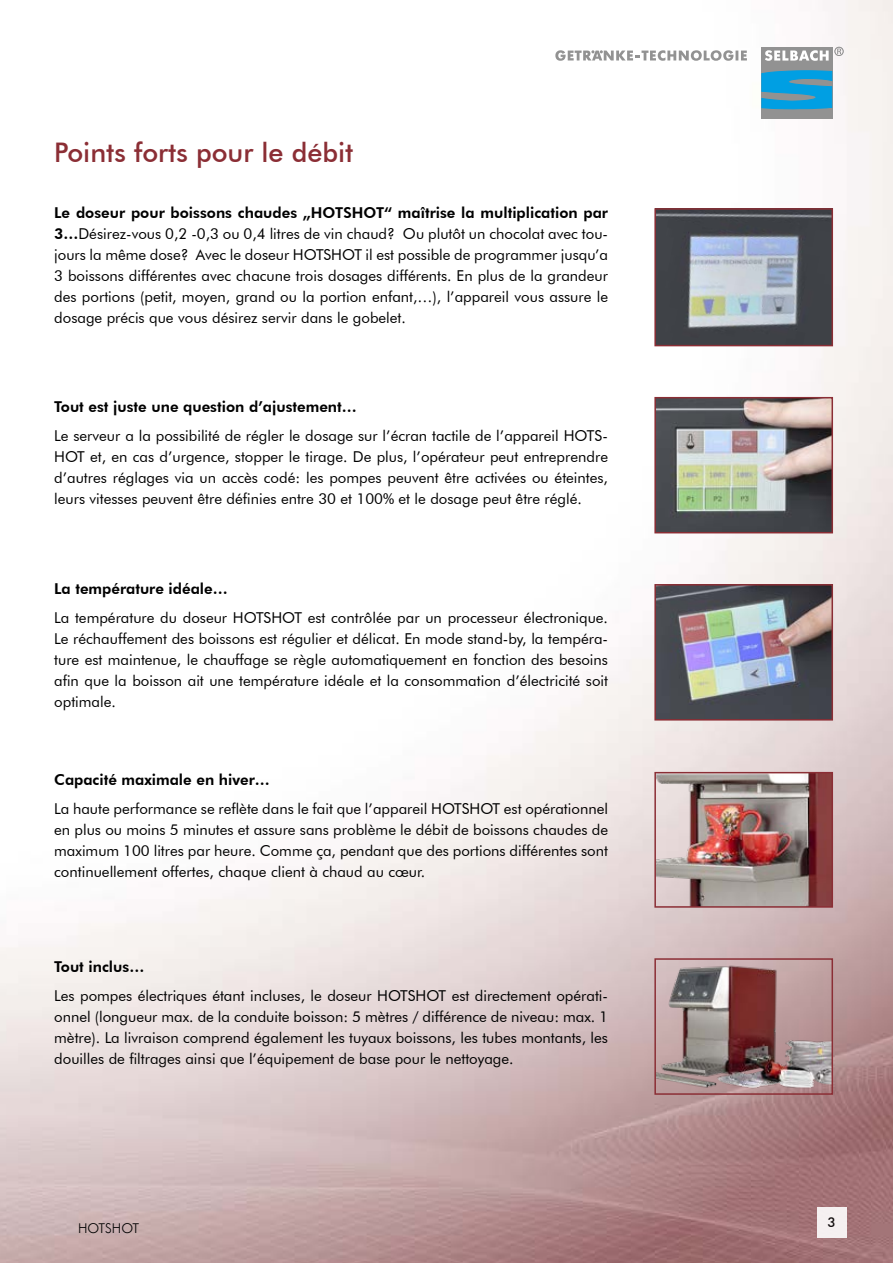
<style>
.page{position:relative;width:893px;height:1263px;background:#fff}
.page>*{position:absolute;margin:0;border:0;box-sizing:border-box;transform-origin:0 0}
.t1{font:500 27px "Futura BT";color:#8b2e35}
.t2{font:15px/21px "Futura BT";color:#000;text-align:justify}
.t3{font:800 15px "Futura BT";color:#000}
.t4{font:300 13.5px "Futura BT";color:#000}
.t5{font:500 13.5px "Futura BT";color:#000}
.s1{font-weight:800}
</style>
<div class="page">
<img style="left:0;top:0;width:893px;height:1263px">
<svg style="left:555px;top:50px;width:192px;height:11px"></svg>
<div style="left:761px;top:47px;width:72px;height:72px;background:#929292"></div>
<svg style="left:761px;top:70px;width:71px;height:39px"></svg>
<svg style="left:765px;top:50px;width:64px;height:11px"></svg>
<svg style="left:835px;top:47px;width:8px;height:9px"></svg>
<div style="left:834px;top:47px;width:9px;height:9px;border:1px solid #929292;border-radius:50%"></div>
<div style="left:817px;top:1207px;width:29px;height:30px;background:#f5f0f1"></div>
<img style="left:657px;top:211px;width:173px;height:132px">
<div style="left:654px;top:208px;width:179px;height:138px;border:2px solid #8b2e35"></div>
<img style="left:657px;top:400px;width:173px;height:130px">
<div style="left:654px;top:397px;width:179px;height:136px;border:2px solid #8b2e35"></div>
<img style="left:657px;top:587px;width:173px;height:130px">
<div style="left:654px;top:584px;width:179px;height:136px;border:2px solid #8b2e35"></div>
<img style="left:657px;top:775px;width:173px;height:130px">
<div style="left:654px;top:772px;width:179px;height:136px;border:2px solid #8b2e35"></div>
<img style="left:657px;top:961px;width:173px;height:131px">
<div style="left:654px;top:958px;width:179px;height:137px;border:2px solid #8b2e35"></div>
<h1 class="t1" style="left:54px;top:136px;width:301px">Points forts pour le débit</h1>
<p class="t2" style="left:54px;top:202px;width:555px"><span class="s1">Le doseur pour boissons chaudes „HOTSHOT“ maîtrise la multiplication par 3…</span>Désirez-vous 0,2 -0,3 ou 0,4 litres de vin chaud? Ou plutôt un chocolat avec tou&shy;jours la même dose? Avec le doseur HOTSHOT il est possible de programmer jusqu’a 3 boissons différentes avec chacune trois dosages différents. En plus de la grandeur des portions (petit, moyen, grand ou la portion enfant,…), l’appareil vous assure le dosage précis que vous désirez servir dans le gobelet.</p>
<p class="t3" style="left:54px;top:397px;width:304px">Tout est juste une question d’ajustement…</p>
<p class="t2" style="left:54px;top:425px;width:555px">Le serveur a la possibilité de régler le dosage sur l’écran tactile de l’appareil HOTS-HOT et, en cas d’urgence, stopper le tirage. De plus, l’opérateur peut entreprendre d’autres réglages via un accès codé: les pompes peuvent être activées ou éteintes, leurs vitesses peuvent être définies entre 30 et 100% et le dosage peut être réglé.</p>
<p class="t3" style="left:54px;top:579px;width:175px">La température idéale…</p>
<p class="t2" style="left:54px;top:607px;width:555px">La température du doseur HOTSHOT est contrôlée par un processeur électronique.<br>Le réchauffement des boissons est régulier et délicat. En mode stand-by, la tempéra&shy;ture est maintenue, le chauffage se règle automatiquement en fonction des besoins afin que la boisson ait une température idéale et la consommation d’électricité soit optimale.</p>
<p class="t3" style="left:54px;top:770px;width:217px">Capacité maximale en hiver…</p>
<p class="t2" style="left:54px;top:798px;width:555px">La haute performance se reflète dans le fait que l’appareil HOTSHOT est opérationnel en plus ou moins 5 minutes et assure sans problème le débit de boissons chaudes de maximum 100 litres par heure. Comme ça, pendant que des portions différentes sont continuellement offertes, chaque client à chaud au cœur.</p>
<p class="t3" style="left:54px;top:957px;width:92px">Tout inclus…</p>
<p class="t2" style="left:54px;top:985px;width:555px">Les pompes électriques étant incluses, le doseur HOTSHOT est directement opérati&shy;onnel (longueur max. de la conduite boisson: 5 mètres / différence de niveau: max. 1 mètre). La livraison comprend également les tuyaux boissons, les tubes montants, les douilles de filtrages ainsi que l’équipement de base pour le nettoyage.</p>
<p class="t4" style="left:78px;top:1220px;width:63px">HOTSHOT</p>
<p class="t5" style="left:828px;top:1214px;width:10px">3</p>
</div>
